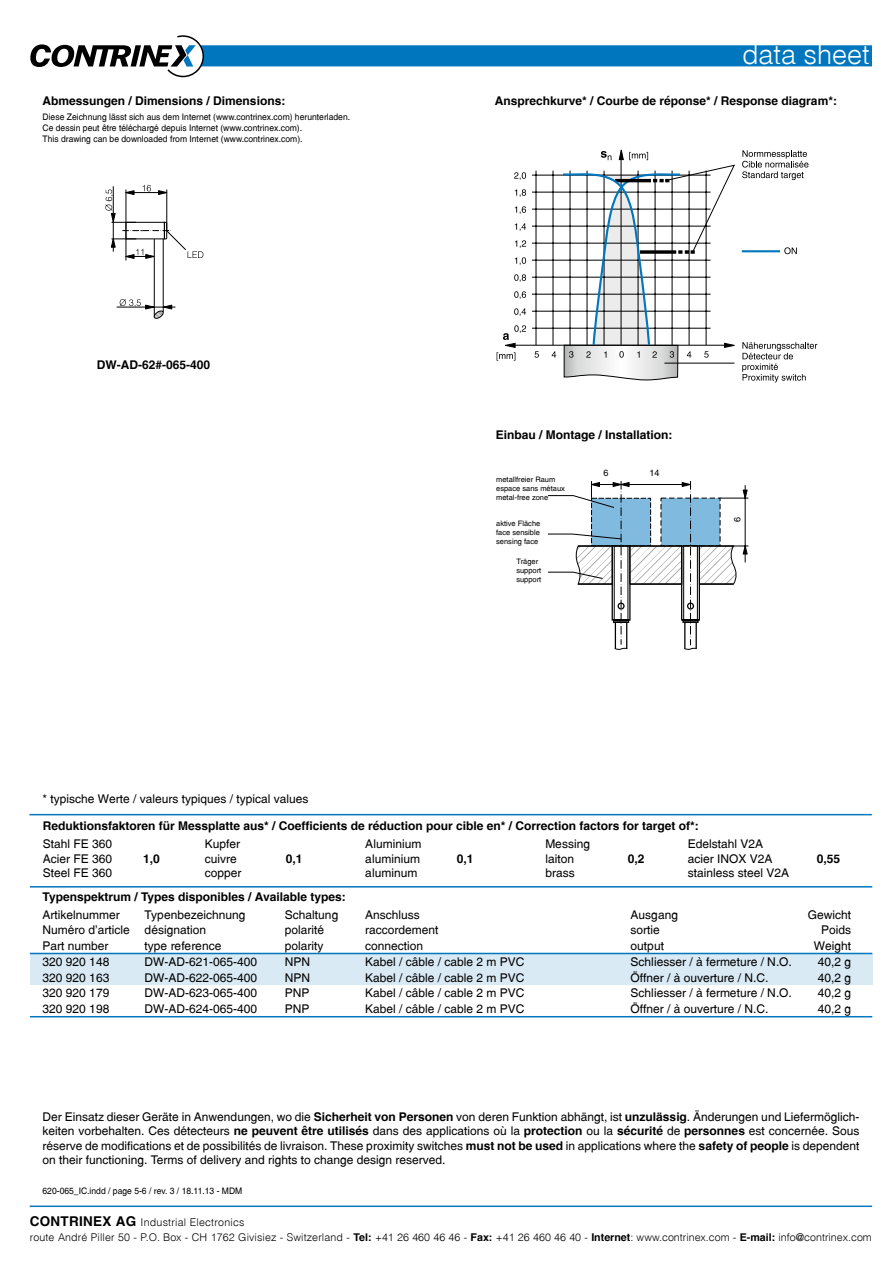
<style>
.page{position:relative;width:893px;height:1263px;background:#fff}
.page>*{position:absolute;margin:0;border:0;box-sizing:border-box;transform-origin:0 0}
.t1{font:27px "Switzerland Light Plain";color:#fff}
.t2{font:12px/14.4px "Switzerland Plain";color:#000;text-align:justify}
.t3{font:700 12px "Switzerland";color:#000}
.t4{font:10.65px/14.7px "Switzerland Light Plain";letter-spacing:.01em;color:#000}
.t5{font:9px/10.8px "Switzerland Plain";color:#000;scale:.95 1}
.t6{font:9px "Switzerland Plain";color:#000}
.t7{font:7.5px/9px "Switzerland Plain";color:#000}
.s1{font-family:"Switzerland";font-weight:700}
.s2{font-family:"Switzerland";font-weight:700;font-size:13.5px}
</style>
<div class="page">
<hr style="left:30px;top:1205px;width:842px;height:2px;background:#0076be">
<svg style="left:30px;top:35px;width:842px;height:42px"></svg>
<hr style="left:30px;top:886px;width:842px;height:1px;background:#0076be">
<div style="left:30px;top:953px;width:842px;height:32px;background:#d9eaf5"></div>
<hr style="left:30px;top:953px;width:842px;height:1px;background:#0076be">
<hr style="left:30px;top:1016px;width:842px;height:1px;background:#0076be">
<hr style="left:29px;top:814px;width:843px;height:1px;background:#0076be">
<hr style="left:163px;top:239px;width:1px;height:73px;background:#000">
<hr style="left:154px;top:239px;width:1px;height:78px;background:#000">
<hr style="left:117px;top:307px;width:58px;height:1px;background:#000">
<svg style="left:120px;top:299px;width:52px;height:20px"></svg>
<hr style="left:126px;top:190px;width:1px;height:70px;background:#000">
<svg style="left:105px;top:185px;width:98px;height:74px"></svg>
<svg style="left:548px;top:481px;width:200px;height:169px"></svg>
<div style="left:687px;top:602px;width:7px;height:8px;border:1px solid #000;border-radius:50%"></div>
<svg style="left:742px;top:342px;width:75px;height:40px"></svg>
<svg style="left:742px;top:150px;width:66px;height:30px"></svg>
<svg style="left:514px;top:308px;width:12px;height:8px"></svg>
<svg style="left:514px;top:274px;width:12px;height:8px"></svg>
<svg style="left:515px;top:257px;width:11px;height:8px"></svg>
<svg style="left:514px;top:291px;width:12px;height:8px"></svg>
<svg style="left:515px;top:240px;width:11px;height:8px"></svg>
<svg style="left:515px;top:223px;width:11px;height:8px"></svg>
<svg style="left:515px;top:206px;width:11px;height:8px"></svg>
<svg style="left:515px;top:189px;width:11px;height:8px"></svg>
<svg style="left:514px;top:172px;width:12px;height:8px"></svg>
<hr style="left:532px;top:328px;width:179px;height:1px;background:#000">
<hr style="left:532px;top:311px;width:179px;height:1px;background:#000">
<hr style="left:532px;top:294px;width:179px;height:1px;background:#000">
<hr style="left:532px;top:277px;width:179px;height:1px;background:#000">
<hr style="left:532px;top:260px;width:179px;height:1px;background:#000">
<hr style="left:532px;top:243px;width:179px;height:1px;background:#000">
<hr style="left:532px;top:226px;width:179px;height:1px;background:#000">
<hr style="left:532px;top:209px;width:179px;height:1px;background:#000">
<hr style="left:532px;top:192px;width:179px;height:1px;background:#000">
<hr style="left:532px;top:175px;width:179px;height:1px;background:#000">
<hr style="left:536px;top:171px;width:1px;height:174px;background:#000">
<hr style="left:742px;top:250px;width:38px;height:2px;background:#0076be">
<svg style="left:784px;top:247px;width:13px;height:7px"></svg>
<svg style="left:534px;top:351px;width:5px;height:7px"></svg>
<svg style="left:497px;top:325px;width:29px;height:36px"></svg>
<hr style="left:515px;top:345px;width:213px;height:1px;background:#000">
<svg style="left:552px;top:150px;width:183px;height:230px"></svg>
<h1 class="t1" style="left:742px;top:38px;width:129px">data sheet</h1>
<p class="t3" style="left:43px;top:93px;width:244px">Abmessungen / Dimensions / Dimensions:</p>
<p class="t3" style="left:495px;top:93px;width:344px">Ansprechkurve* / Courbe de réponse* / Response diagram*:</p>
<p class="t5" style="left:43px;top:111px;width:325px">Diese Zeichnung lässt sich aus dem Internet (www.contrinex.com) herunterladen.<br>Ce dessin peut être téléchargé depuis Internet (www.contrinex.com).<br>This drawing can be downloaded from Internet (www.contrinex.com).</p>
<p class="t3" style="left:97px;top:357px;width:115px">DW-AD-62#-065-400</p>
<p class="t3" style="left:496px;top:428px;width:178px">Einbau / Montage / Installation:</p>
<p class="t7" style="left:496px;top:475px;width:70px">metallfreier Raum espace sans métaux metal-free zone</p>
<p class="t7" style="left:496px;top:518px;width:46px;text-align:justify">aktive Fläche face sensible sensing face</p>
<p class="t7" style="left:516px;top:557px;width:27px">Träger support support</p>
<p class="t6" style="left:603px;top:467px;width:7px">6</p>
<p class="t6" style="left:649px;top:467px;width:12px">14</p>
<p class="t6" style="left:732px;top:522px;width:7px;rotate:-90deg">6</p>
<p class="t2" style="left:43px;top:791px;width:267px">* typische Werte / valeurs typiques / typical values</p>
<p class="t3" style="left:43px;top:818px;width:657px">Reduktionsfaktoren für Messplatte aus* / Coefficients de réduction pour cible en* / Correction factors for target of*:</p>
<p class="t2" style="left:43px;top:837px;width:71px">Stahl FE 360</p>
<p class="t2" style="left:205px;top:837px;width:37px">Kupfer</p>
<p class="t2" style="left:365px;top:837px;width:58px">Aluminium</p>
<p class="t2" style="left:545px;top:837px;width:46px">Messing</p>
<p class="t2" style="left:688px;top:837px;width:77px">Edelstahl V2A</p>
<p class="t2" style="left:43px;top:851px;width:71px">Acier FE 360</p>
<p class="t3" style="left:143px;top:851px;width:18px">1,0</p>
<p class="t2" style="left:205px;top:851px;width:34px">cuivre</p>
<p class="t3" style="left:286px;top:851px;width:18px">0,1</p>
<p class="t2" style="left:365px;top:851px;width:56px">aluminium</p>
<p class="t3" style="left:457px;top:851px;width:18px">0,1</p>
<p class="t2" style="left:545px;top:851px;width:30px">laiton</p>
<p class="t3" style="left:628px;top:851px;width:18px">0,2</p>
<p class="t2" style="left:688px;top:851px;width:86px">acier INOX V2A</p>
<p class="t3" style="left:817px;top:851px;width:25px">0,55</p>
<p class="t2" style="left:43px;top:866px;width:71px">Steel FE 360</p>
<p class="t2" style="left:205px;top:866px;width:38px">copper</p>
<p class="t2" style="left:365px;top:866px;width:54px">aluminum</p>
<p class="t2" style="left:545px;top:866px;width:31px">brass</p>
<p class="t2" style="left:688px;top:866px;width:103px">stainless steel V2A</p>
<p class="t3" style="left:43px;top:889px;width:305px">Typenspektrum / Types disponibles / Available types:</p>
<p class="t2" style="left:43px;top:907px;width:79px">Artikelnummer</p>
<p class="t2" style="left:145px;top:907px;width:102px">Typenbezeichnung</p>
<p class="t2" style="left:285px;top:907px;width:55px">Schaltung</p>
<p class="t2" style="left:365px;top:907px;width:56px">Anschluss</p>
<p class="t2" style="left:631px;top:907px;width:49px">Ausgang</p>
<p class="t2" style="left:808px;top:907px;width:45px">Gewicht</p>
<p class="t2" style="left:43px;top:923px;width:165px">Numéro d'article désignation</p>
<p class="t2" style="left:285px;top:923px;width:41px">polarité</p>
<p class="t2" style="left:365px;top:923px;width:75px">raccordement</p>
<p class="t2" style="left:631px;top:923px;width:31px">sortie</p>
<p class="t2" style="left:821px;top:923px;width:32px">Poids</p>
<p class="t2" style="left:43px;top:939px;width:68px">Part number</p>
<p class="t2" style="left:145px;top:939px;width:78px">type reference</p>
<p class="t2" style="left:285px;top:939px;width:40px">polarity</p>
<p class="t2" style="left:365px;top:939px;width:60px">connection</p>
<p class="t2" style="left:631px;top:939px;width:35px">output</p>
<p class="t2" style="left:814px;top:939px;width:39px">Weight</p>
<p class="t2" style="left:43px;top:954px;width:68px">320 920 148</p>
<p class="t2" style="left:145px;top:954px;width:114px">DW-AD-621-065-400</p>
<p class="t2" style="left:285px;top:954px;width:27px">NPN</p>
<p class="t2" style="left:365px;top:954px;width:161px">Kabel / câble / cable 2 m PVC</p>
<p class="t2" style="left:631px;top:954px;width:163px">Schliesser / à fermeture / N.O.</p>
<p class="t2" style="left:818px;top:954px;width:35px">40,2 g</p>
<p class="t2" style="left:43px;top:970px;width:68px">320 920 163</p>
<p class="t2" style="left:145px;top:970px;width:114px">DW-AD-622-065-400</p>
<p class="t2" style="left:285px;top:970px;width:27px">NPN</p>
<p class="t2" style="left:365px;top:970px;width:161px">Kabel / câble / cable 2 m PVC</p>
<p class="t2" style="left:631px;top:970px;width:139px">Öffner / à ouverture / N.C.</p>
<p class="t2" style="left:818px;top:970px;width:35px">40,2 g</p>
<p class="t2" style="left:43px;top:986px;width:68px">320 920 179</p>
<p class="t2" style="left:145px;top:986px;width:114px">DW-AD-623-065-400</p>
<p class="t2" style="left:285px;top:986px;width:26px">PNP</p>
<p class="t2" style="left:365px;top:986px;width:161px">Kabel / câble / cable 2 m PVC</p>
<p class="t2" style="left:631px;top:986px;width:163px">Schliesser / à fermeture / N.O.</p>
<p class="t2" style="left:818px;top:986px;width:35px">40,2 g</p>
<p class="t2" style="left:43px;top:1002px;width:68px">320 920 198</p>
<p class="t2" style="left:145px;top:1002px;width:114px">DW-AD-624-065-400</p>
<p class="t2" style="left:285px;top:1002px;width:26px">PNP</p>
<p class="t2" style="left:365px;top:1002px;width:161px">Kabel / câble / cable 2 m PVC</p>
<p class="t2" style="left:631px;top:1002px;width:139px">Öffner / à ouverture / N.C.</p>
<p class="t2" style="left:818px;top:1002px;width:35px">40,2 g</p>
<p class="t2" style="left:43px;top:1109px;width:818px">Der Einsatz dieser Geräte in Anwendungen, wo die <span class="s1">Sicherheit von Personen</span> von deren Funktion abhängt, ist <span class="s1">unzulässig</span>. Änderungen und Liefermöglich&shy;keiten vorbehalten. Ces détecteurs <span class="s1">ne peuvent être utilisés</span> dans des applications où la <span class="s1">protection</span> ou la <span class="s1">sécurité</span> de <span class="s1">personnes</span> est concernée. Sous réserve de modifications et de possibilités de livraison. These proximity switches <span class="s1">must not be used</span> in applications where the <span class="s1">safety of people</span> is dependent on their functioning. Terms of delivery and rights to change design reserved.</p>
<p class="t5" style="left:43px;top:1185px;width:212px">620-065_IC.indd / page 5-6 / rev. 3 / 18.11.13 - MDM</p>
<p class="t4" style="left:30px;top:1215px;width:843px"><span class="s2">CONTRINEX AG</span> Industrial Electronics<br>route André Piller 50 - P.O. Box - CH 1762 Givisiez - Switzerland - <span class="s1">Tel:</span> +41 26 460 46 46 - <span class="s1">Fax:</span> +41 26 460 46 40 - <span class="s1">Internet</span>: www.contrinex.com - <span class="s1">E-mail:</span> info@contrinex.com</p>
</div>
